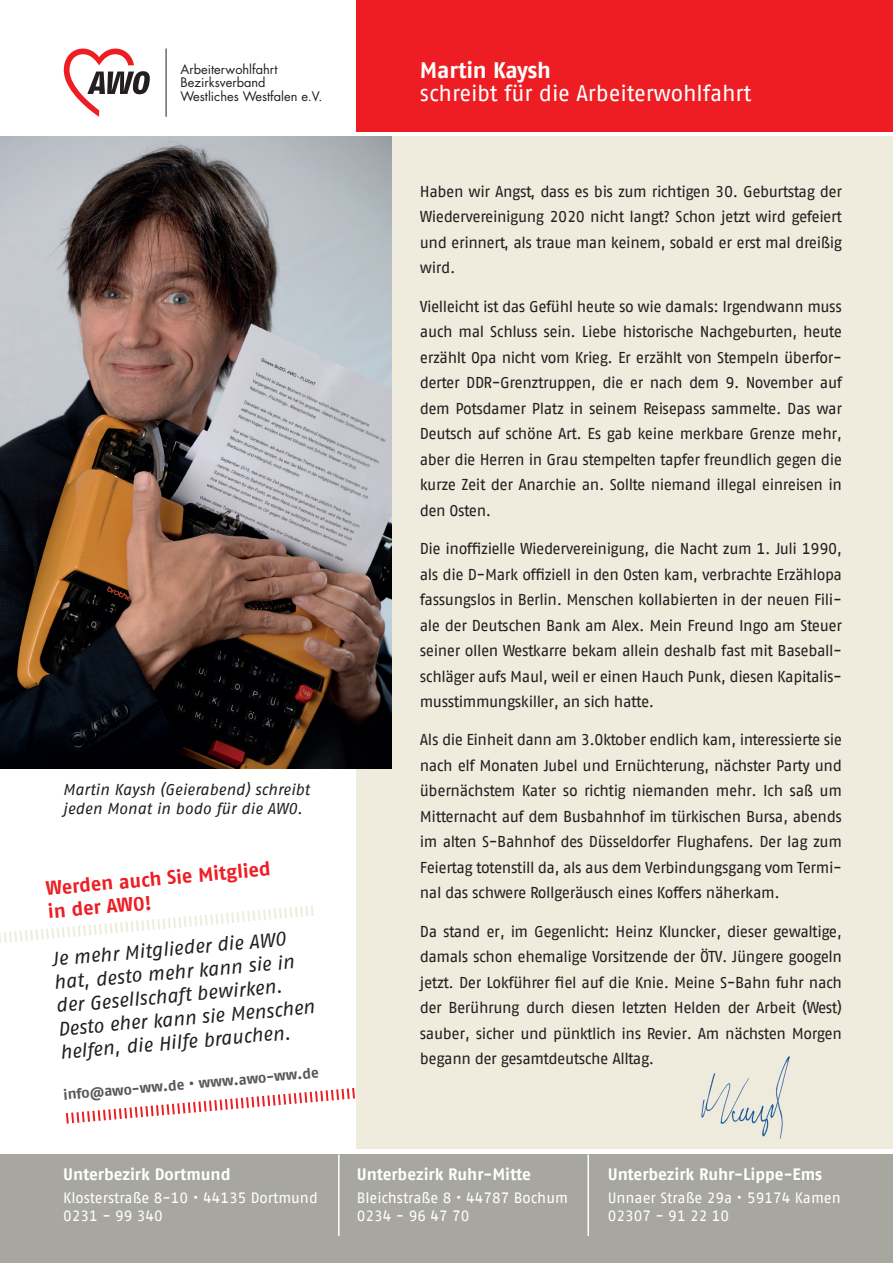
<style>
.page{position:relative;width:893px;height:1263px;background:#fff}
.page>*{position:absolute;margin:0;border:0;box-sizing:border-box;transform-origin:0 0}
.t1{font:22.5px "AWO Fago Office";letter-spacing:-.005em;color:#fff}
.t2{font:700 22.5px "AWO Fago Office";letter-spacing:-.01em;color:#fff}
.t3{font:italic 19.5px/23.4px "AWO Fago Office";color:#231f20}
.t4{font:700 19.5px/23.4px "AWO Fago Office";color:#ee1d23}
.t5{font:700 16.5px "AWO Fago Office";letter-spacing:-.005em;color:#fff}
.t6{font:15.75px/25.5px "AWO Fago Office";letter-spacing:-.025em;color:#231f20;text-align:justify}
.t7{font:italic 15.75px/18.9px "AWO Fago Office";color:#231f20}
.t8{font:15px/18px "AWO Fago Office";color:#fff}
.t9{font:700 14.55px "AWO Fago Office";color:#57585a}
.t10{font:12.75px/13.4px "Futura";color:#231f20}
</style>
<div class="page">
<svg style="left:66px;top:1083px;width:291px;height:43px"></svg>
<svg style="left:0;top:905px;width:314px;height:38px"></svg>
<div style="left:357px;top:137px;width:536px;height:1012px;background:#efebdd"></div>
<div style="left:357px;top:0;width:536px;height:132px;background:#ee1d23"></div>
<img style="left:701px;top:1056px;width:89px;height:83px">
<div style="left:0;top:1154px;width:893px;height:109px;background:#a7a79f"></div>
<hr style="left:587px;top:1154px;width:2px;height:82px;background:#fff">
<img style="left:0;top:137px;width:391px;height:631px">
<svg style="left:64px;top:48px;width:86px;height:69px"></svg>
<hr style="left:166px;top:49px;width:1px;height:68px;background:#231f20">
<hr style="left:338px;top:1154px;width:2px;height:82px;background:#fff">
<p class="t10" style="left:181px;top:63px;width:143px">Arbeiterwohlfahrt<br>Bezirksverband<br>Westliches Westfalen e.V.</p>
<p class="t7" style="left:63px;top:780px;width:249px">Martin Kaysh (Geierabend) schreibt jeden Monat in bodo für die AWO.</p>
<p class="t4" style="left:45px;top:876px;width:227px;rotate:-5deg">Werden auch Sie Mitglied in der AWO!</p>
<p class="t3" style="left:51px;top:947px;width:259px;rotate:-5deg">Je mehr Mitglieder die AWO hat, desto mehr kann sie in der Gesellschaft bewirken.<br>Desto eher kann sie Menschen helfen, die Hilfe brauchen.</p>
<p class="t9" style="left:63px;top:1086px;width:258px;rotate:-5deg">info@awo-ww.de • www.awo-ww.de</p>
<p class="t5" style="left:63px;top:1164px;width:169px">Unterbezirk Dortmund</p>
<p class="t8" style="left:63px;top:1188px;width:256px">Klosterstraße 8-10 • 44135 Dortmund<br>0231 - 99 340</p>
<h1 class="t2" style="left:420px;top:56px;width:133px">Martin Kaysh</h1>
<h1 class="t1" style="left:420px;top:81px;width:333px">schreibt für die Arbeiterwohlfahrt</h1>
<p class="t6" style="left:420px;top:179px;width:424px">Haben wir Angst, dass es bis zum richtigen 30. Geburtstag der Wiedervereinigung 2020 nicht langt? Schon jetzt wird gefeiert und erinnert, als traue man keinem, sobald er erst mal dreißig wird.</p>
<p class="t6" style="left:420px;top:293px;width:424px">Vielleicht ist das Gefühl heute so wie damals: Irgendwann muss auch mal Schluss sein. Liebe historische Nachgeburten, heute erzählt Opa nicht vom Krieg. Er erzählt von Stempeln überfor&shy;derter DDR-Grenztruppen, die er nach dem 9. November auf dem Potsdamer Platz in seinem Reisepass sammelte. Das war Deutsch auf schöne Art. Es gab keine merkbare Grenze mehr, aber die Herren in Grau stempelten tapfer freundlich gegen die kurze Zeit der Anarchie an. Sollte niemand illegal einreisen in den Osten.</p>
<p class="t6" style="left:420px;top:536px;width:424px">Die inoffizielle Wiedervereinigung, die Nacht zum 1. Juli 1990, als die D-Mark offiziell in den Osten kam, verbrachte Erzählopa fassungslos in Berlin. Menschen kollabierten in der neuen Fili&shy;ale der Deutschen Bank am Alex. Mein Freund Ingo am Steuer seiner ollen Westkarre bekam allein deshalb fast mit Baseball&shy;schläger aufs Maul, weil er einen Hauch Punk, diesen Kapitalis&shy;musstimmungskiller, an sich hatte.</p>
<p class="t6" style="left:420px;top:727px;width:424px">Als die Einheit dann am 3.Oktober endlich kam, interessierte sie nach elf Monaten Jubel und Ernüchterung, nächster Party und übernächstem Kater so richtig niemanden mehr. Ich saß um Mitternacht auf dem Busbahnhof im türkischen Bursa, abends im alten S-Bahnhof des Düsseldorfer Flughafens. Der lag zum Feiertag totenstill da, als aus dem Verbindungsgang vom Termi&shy;nal das schwere Rollgeräusch eines Koffers näherkam.</p>
<p class="t6" style="left:420px;top:918px;width:424px">Da stand er, im Gegenlicht: Heinz Kluncker, dieser gewaltige, damals schon ehemalige Vorsitzende der ÖTV. Jüngere googeln jetzt. Der Lokführer fiel auf die Knie. Meine S-Bahn fuhr nach der Berührung durch diesen letzten Helden der Arbeit (West) sauber, sicher und pünktlich ins Revier. Am nächsten Morgen begann der gesamtdeutsche Alltag.</p>
<p class="t5" style="left:357px;top:1164px;width:176px">Unterbezirk Ruhr-Mitte</p>
<p class="t8" style="left:357px;top:1188px;width:213px">Bleichstraße 8 • 44787 Bochum<br>0234 - 96 47 70</p>
<p class="t5" style="left:608px;top:1164px;width:216px">Unterbezirk Ruhr-Lippe-Ems</p>
<p class="t8" style="left:608px;top:1188px;width:235px">Unnaer Straße 29a • 59174 Kamen<br>02307 - 91 22 10</p>
</div>
